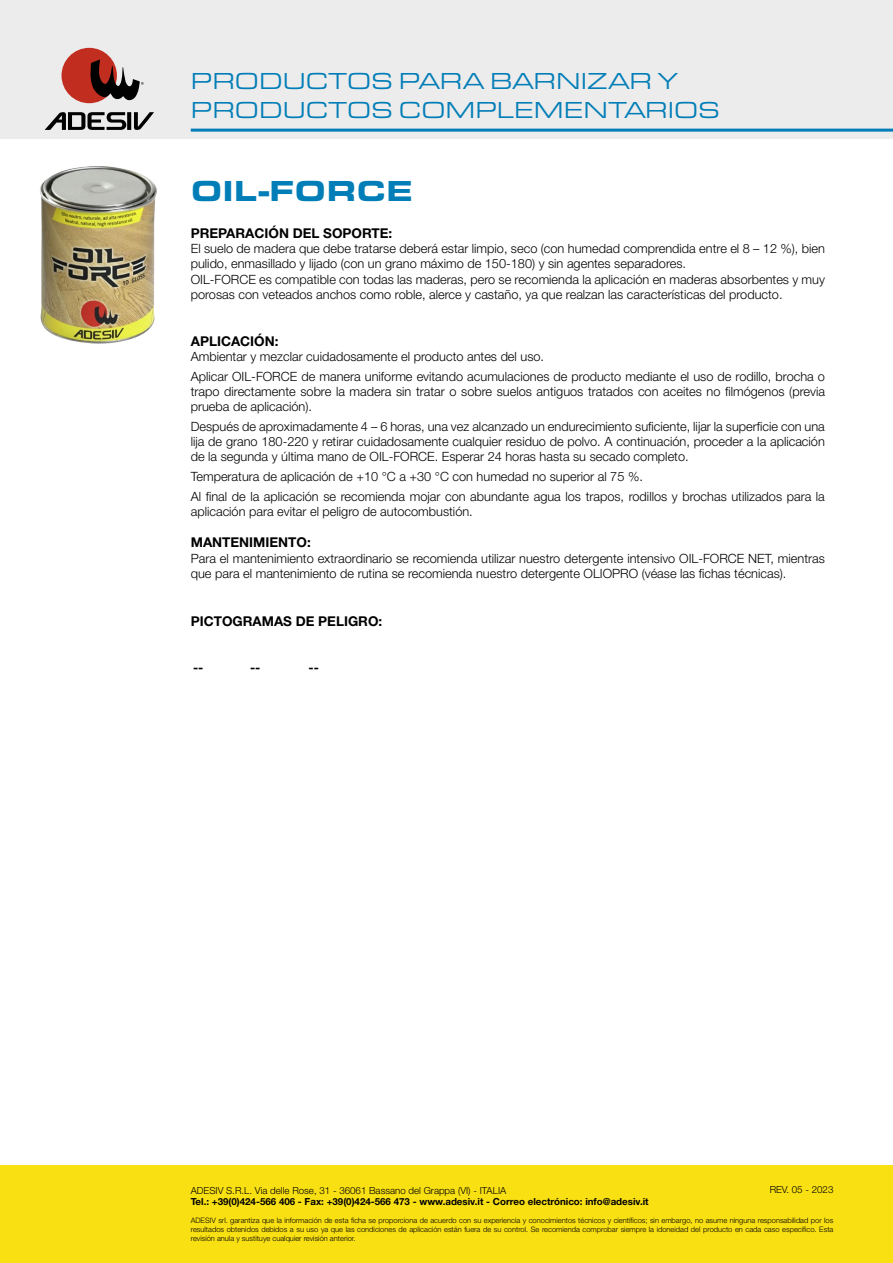
<style>
.page{position:relative;width:893px;height:1263px;background:#fff}
.page>*{position:absolute;margin:0;border:0;box-sizing:border-box;transform-origin:0 0}
.t1{font:900 30px "Eurostile Ext";color:#017db7}
.t2{font:24px/28.8px "Eurostile Ext";color:#017db7}
.t3{font:700 13.5px "Helvetica Neue LT Std";color:#010101}
.t4{font:300 12.75px/15.3px "Helvetica Neue LT Std";color:#010101}
.t5{font:700 12.75px "Helvetica Neue LT Std";color:#010101}
.t6{font:700 9.75px "Helvetica Neue LT Std";color:#010101}
.t7{font:300 9.75px "Helvetica Neue LT Std";color:#010101}
.t8{font:300 7.5px/9px "Helvetica Neue LT Std";color:#010101;text-align:justify}
</style>
<div class="page">
<div style="left:0;top:0;width:893px;height:139px;background:#ececec"></div>
<div style="left:0;top:1165px;width:893px;height:98px;background:#f9e013"></div>
<div style="left:62px;top:48px;width:55px;height:55px;background:#c12d1e;border-radius:50%"></div>
<svg style="left:90px;top:59px;width:54px;height:41px"></svg>
<svg style="left:45px;top:112px;width:109px;height:18px"></svg>
<hr style="left:191px;top:129px;width:702px;height:3px;background:#017db7">
<img style="left:40px;top:166px;width:117px;height:178px">
<h2 class="t2" style="left:191px;top:65px;width:531px">PRODUCTOS PARA BARNIZAR Y<br>PRODUCTOS COMPLEMENTARIOS</h2>
<h1 class="t1" style="left:191px;top:169px;width:224px">OIL-FORCE</h1>
<p class="t3" style="left:191px;top:225px;width:203px">PREPARACIÓN DEL SOPORTE:</p>
<p class="t4" style="left:191px;top:241px;width:636px">El suelo de madera que debe tratarse deberá estar limpio, seco (con humedad comprendida entre el 8 – 12 %), bien pulido, enmasillado y lijado (con un grano máximo de 150-180) y sin agentes separadores.<br>OIL-FORCE es compatible con todas las maderas, pero se recomienda la aplicación en maderas absorbentes y muy porosas con veteados anchos como roble, alerce y castaño, ya que realzan las características del producto.</p>
<p class="t3" style="left:191px;top:333px;width:89px">APLICACIÓN:</p>
<p class="t4" style="left:191px;top:347px;width:636px;line-height:19.5px">Ambientar y mezclar cuidadosamente el producto antes del uso.<br>Aplicar OIL-FORCE de manera uniforme evitando acumulaciones de producto mediante el uso de rodillo, brocha o</p>
<p class="t4" style="left:191px;top:384px;width:636px">trapo directamente sobre la madera sin tratar o sobre suelos antiguos tratados con aceites no filmógenos (previa prueba de aplicación).</p>
<p class="t4" style="left:191px;top:418px;width:636px;text-align:justify">Después de aproximadamente 4 – 6 horas, una vez alcanzado un endurecimiento suficiente, lijar la superficie con una lija de grano 180-220 y retirar cuidadosamente cualquier residuo de polvo. A continuación, proceder a la aplicación de la segunda y última mano de OIL-FORCE. Esperar 24 horas hasta su secado completo.</p>
<p class="t4" style="left:191px;top:466px;width:636px;line-height:19.5px">Temperatura de aplicación de +10 °C a +30 °C con humedad no superior al 75 %.<br>Al final de la aplicación se recomienda mojar con abundante agua los trapos, rodillos y brochas utilizados para la</p>
<p class="t4" style="left:191px;top:503px;width:284px">aplicación para evitar el peligro de autocombustión.</p>
<p class="t3" style="left:191px;top:534px;width:121px">MANTENIMIENTO:</p>
<p class="t4" style="left:191px;top:550px;width:636px">Para el mantenimiento extraordinario se recomienda utilizar nuestro detergente intensivo OIL-FORCE NET, mientras que para el mantenimiento de rutina se recomienda nuestro detergente OLIOPRO (véase las fichas técnicas).</p>
<p class="t3" style="left:191px;top:612px;width:193px">PICTOGRAMAS DE PELIGRO:</p>
<p class="t5" style="left:193px;top:660px;width:12px">--</p>
<p class="t5" style="left:250px;top:660px;width:12px">--</p>
<p class="t5" style="left:309px;top:660px;width:12px">--</p>
<p class="t7" style="left:770px;top:1184px;width:65px">REV. 05 - 2023</p>
<p class="t7" style="left:191px;top:1184px;width:317px">ADESIV S.R.L. Via delle Rose, 31 - 36061 Bassano del Grappa (VI) - ITALIA</p>
<p class="t6" style="left:191px;top:1196px;width:459px">Tel.: +39(0)424-566 406 - Fax: +39(0)424-566 473 - www.adesiv.it - Correo electrónico: info@adesiv.it</p>
<p class="t8" style="left:191px;top:1216px;width:644px">ADESIV srl. garantiza que la información de esta ficha se proporciona de acuerdo con su experiencia y conocimientos técnicos y científicos; sin embargo, no asume ninguna responsabilidad por los resultados obtenidos debidos a su uso ya que las condiciones de aplicación están fuera de su control. Se recomienda comprobar siempre la idoneidad del producto en cada caso específico. Esta revisión anula y sustituye cualquier revisión anterior.</p>
</div>
